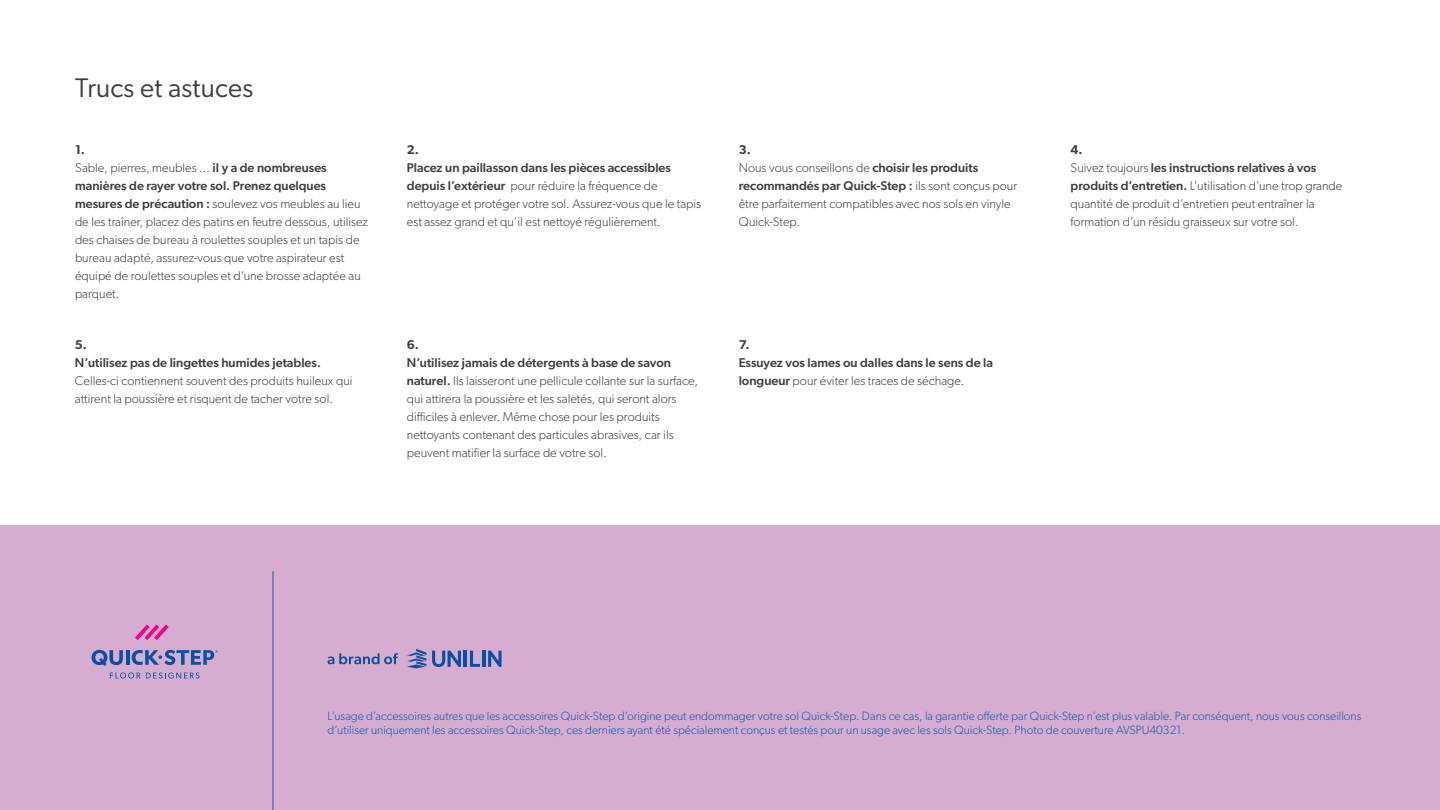
<style>
.page{position:relative;width:1440px;height:810px;background:#fff}
.page>*{position:absolute;margin:0;border:0;box-sizing:border-box;transform-origin:0 0}
.t1{font:27px "Gibson";letter-spacing:.01em;color:#3e3e3f}
.t2{font:300 12.75px/18px "Gibson";color:#3e3e3f}
.t3{font:500 12.75px/18px "Gibson";color:#3e3e3f}
.t4{font:600 12.75px "Gibson";color:#3e3e3f}
.t5{font:300 12px/14.4px "Gibson";color:#135aaa}
.s1{font-weight:600}
.s2{font-weight:500}
.s3{font-weight:300}
</style>
<div class="page">
<div style="left:0;top:525px;width:1440px;height:285px;background:#d4add0"></div>
<hr style="left:273px;top:572px;width:1px;height:238px;background:#135aaa">
<svg style="left:328px;top:653px;width:70px;height:11px"></svg>
<svg style="left:407px;top:649px;width:19px;height:19px"></svg>
<svg style="left:432px;top:651px;width:29px;height:16px"></svg>
<hr style="left:464px;top:651px;width:3px;height:16px;background:#0a4fa2">
<svg style="left:470px;top:651px;width:10px;height:16px"></svg>
<hr style="left:482px;top:651px;width:3px;height:16px;background:#0a4fa2">
<svg style="left:488px;top:651px;width:14px;height:16px"></svg>
<svg style="left:110px;top:673px;width:90px;height:6px"></svg>
<svg style="left:135px;top:624px;width:34px;height:16px"></svg>
<svg style="left:92px;top:650px;width:31px;height:16px"></svg>
<hr style="left:126px;top:650px;width:3px;height:15px;background:#0a4fa2">
<svg style="left:132px;top:650px;width:86px;height:15px"></svg>
<h1 class="t1" style="left:75px;top:71px;width:180px">Trucs et astuces</h1>
<p class="t2" style="left:75px;top:141px;width:295px"><span class="s1">1.<br></span>Sable, pierres, meubles ... <span class="s2">il y a de nombreuses manières de rayer votre sol. Prenez quelques mesures de précaution :</span> soulevez vos meubles au lieu de les traîner, placez des patins en feutre dessous, utilisez des chaises de bureau à roulettes souples et un tapis de bureau adapté, assurez-vous que votre aspirateur est équipé de roulettes souples et d’une brosse adaptée au parquet.</p>
<p class="t4" style="left:407px;top:142px;width:14px">2.</p>
<p class="t2" style="left:407px;top:159px;width:296px"><span class="s2">Placez un paillasson dans les pièces accessibles depuis l’extérieur</span> pour réduire la fréquence de nettoyage et protéger votre sol. Assurez-vous que le tapis est assez grand et qu’il est nettoyé régulièrement.</p>
<p class="t4" style="left:75px;top:337px;width:14px">5.</p>
<p class="t3" style="left:75px;top:353px;width:248px">N’utilisez pas de lingettes humides jetables.</p>
<p class="t2" style="left:75px;top:371px;width:279px">Celles-ci contiennent souvent des produits huileux qui attirent la poussière et risquent de tacher votre sol.</p>
<p class="t4" style="left:407px;top:337px;width:14px">6.</p>
<p class="t2" style="left:407px;top:353px;width:293px"><span class="s2">N’utilisez jamais de détergents à base de savon naturel.</span> Ils laisseront une pellicule collante sur la surface, qui attirera la poussière et les saletés, qui seront alors difficiles à enlever. Même chose pour les produits nettoyants contenant des particules abrasives, car ils peuvent matifier la surface de votre sol.</p>
<p class="t2" style="left:739px;top:141px;width:280px"><span class="s1">3.<br></span>Nous vous conseillons de <span class="s2">choisir les produits recommandés par Quick-Step :</span> ils sont conçus pour être parfaitement compatibles avec nos sols en vinyle Quick-Step.</p>
<p class="t2" style="left:1071px;top:141px;width:273px"><span class="s1">4.<br></span>Suivez toujours <span class="s2">les instructions relatives à vos produits d’entretien.</span> L’utilisation d’une trop grande quantité de produit d’entretien peut entraîner la formation d’un résidu graisseux sur votre sol.</p>
<p class="t4" style="left:739px;top:337px;width:12px">7.</p>
<p class="t3" style="left:739px;top:353px;width:256px">Essuyez vos lames ou dalles dans le sens de la longueur <span class="s3">pour éviter les traces de séchage.</span></p>
<p class="t5" style="left:328px;top:708px;width:1035px">L’usage d’accessoires autres que les accessoires Quick-Step d’origine peut endommager votre sol Quick-Step. Dans ce cas, la garantie offerte par Quick-Step n’est plus valable. Par conséquent, nous vous conseillons d’utiliser uniquement les accessoires Quick-Step, ces derniers ayant été spécialement conçus et testés pour un usage avec les sols Quick-Step. Photo de couverture AVSPU40321.</p>
</div>
